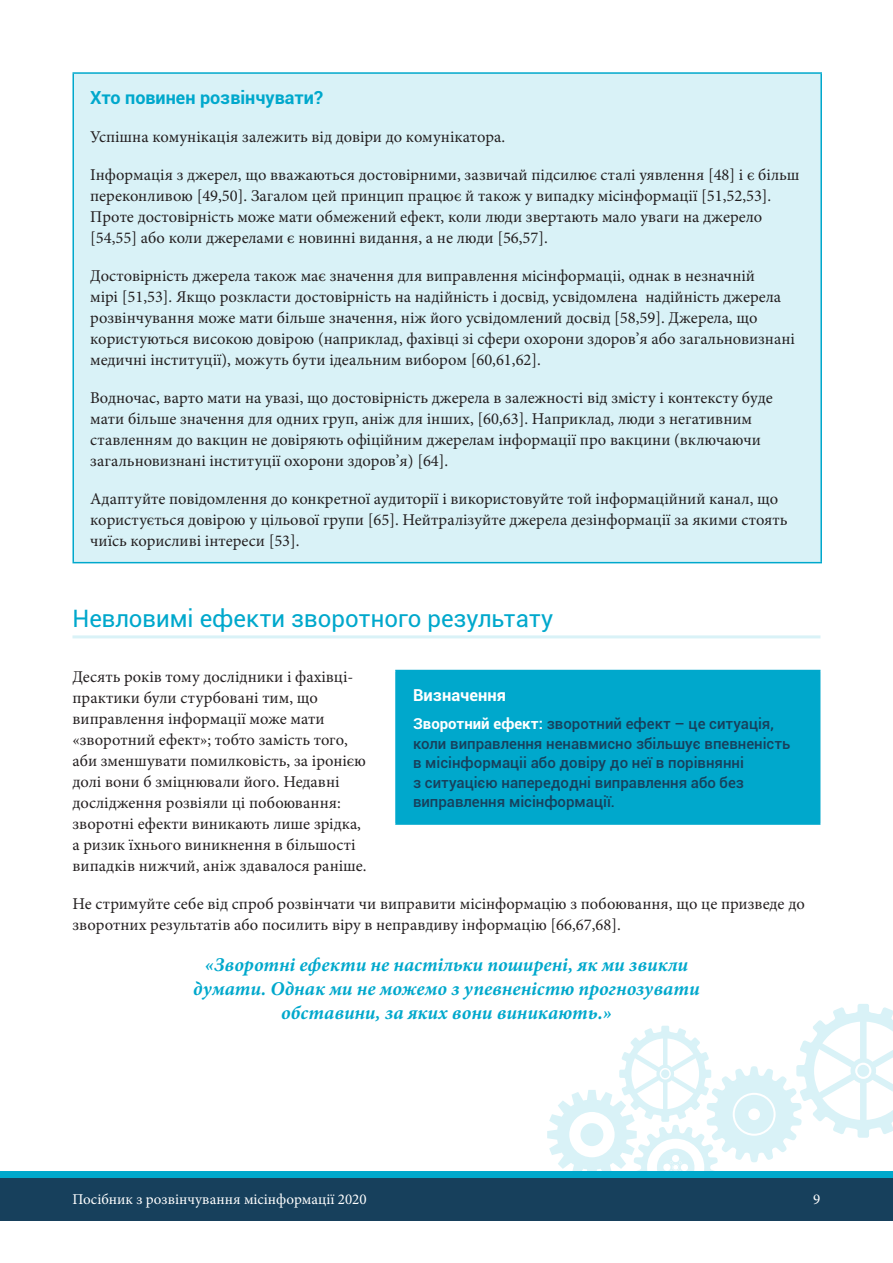
<style>
.page{position:relative;width:893px;height:1263px;background:#fff}
.page>*{position:absolute;margin:0;border:0;box-sizing:border-box;transform-origin:0 0}
.Heading_-_BrightBlue{font:24px "Roboto";color:#00a8cc}
.Quote_Blue{font:italic 700 19.5px/24px "Minion Pro";color:#00a8cc;text-align:center}
.SubHeading_BrightBlu{font:700 18px "Roboto";color:#00a8cc}
.Main_Paragraph{font:16.5px/21px "Minion Pro";color:#231f20}
.SubHeading_White{font:700 16.5px "Roboto";color:#fff}
.Main_Paragraph_DarkB{font:500 15px/19.5px "Roboto";color:#17405c}
.t1{font:15px "Minion Pro";color:#fff}
.s1{font-weight:700;color:#fff}
</style>
<div class="page">
<svg style="left:547px;top:1004px;width:346px;height:167px"></svg>
<div style="left:0;top:1178px;width:893px;height:42px;background:#17405c"></div>
<div style="left:0;top:1171px;width:893px;height:7px;background:#00a8cc"></div>
<hr style="left:72px;top:635px;width:748px;height:3px;background:#d9f2f7">
<div style="left:73px;top:73px;width:748px;height:490px;background:#d9f2f7"></div>
<hr style="left:72px;top:72px;width:750px;height:2px;background:#00a8cc">
<hr style="left:72px;top:74px;width:2px;height:488px;background:#00a8cc">
<hr style="left:820px;top:74px;width:2px;height:488px;background:#00a8cc">
<hr style="left:72px;top:562px;width:750px;height:1px;background:#00a8cc">
<div style="left:396px;top:670px;width:424px;height:154px;background:#00a8cc"></div>
<hr style="left:395px;top:670px;width:425px;height:1px;background:#00a8cc">
<hr style="left:395px;top:671px;width:2px;height:152px;background:#00a8cc">
<hr style="left:395px;top:823px;width:425px;height:2px;background:#00a8cc">
<p class="SubHeading_BrightBlu" style="left:90px;top:84px;width:234px">Хто повинен розвінчувати?</p>
<p class="Main_Paragraph" style="left:90px;top:126px;width:416px">Успішна комунікація залежить від довіри до комунікатора.</p>
<p class="Main_Paragraph" style="left:90px;top:164px;width:711px">Інформація з джерел, що вважаються достовірними, зазвичай підсилює сталі уявлення [48] і є більш переконливою [49,50]. Загалом цей принцип працює й також у випадку місінформації [51,52,53].<br>Проте достовірність може мати обмежений ефект, коли люди звертають мало уваги на джерело [54,55] або коли джерелами є новинні видання, а не люди [56,57].</p>
<p class="Main_Paragraph" style="left:90px;top:265px;width:706px">Достовірність джерела також має значення для виправлення місінформаціі, однак в незначній<br>мірі [51,53]. Якщо розкласти достовірність на надійність і досвід, усвідомлена надійність джерела розвінчування може мати більше значення, ніж його усвідомлений досвід [58,59]. Джерела, що користуються високою довірою (наприклад, фахівці зі сфери охорони здоров’я або загальновизнані медичні інституції), можуть бути ідеальним вибором [60,61,62].</p>
<p class="Main_Paragraph" style="left:90px;top:387px;width:684px">Водночас, варто мати на увазі, що достовірність джерела в залежності від змісту і контексту буде мати більше значення для одних груп, аніж для інших, [60,63]. Наприклад, люди з негативним ставленням до вакцин не довіряють офіційним джерелам інформації про вакцини (включаючи загальновизнані інституції охорони здоров’я) [64].</p>
<p class="Main_Paragraph" style="left:90px;top:488px;width:699px">Адаптуйте повідомлення до конкретної аудиторії і використовуйте той інформаційний канал, що користується довірою у цільової групи [65]. Нейтралізуйте джерела дезінформації за якими стоять чиїсь корисливі інтереси [53].</p>
<p class="Heading_-_BrightBlue" style="left:72px;top:602px;width:482px">Невловимі ефекти зворотного результату</p>
<p class="Main_Paragraph" style="left:72px;top:666px;width:296px">Десять років тому дослідники і фахівці&shy;практики були стурбовані тим, що виправлення інформації може мати «зворотний ефект»; тобто замість того, аби зменшувати помилковість, за іронією долі вони б зміцнювали його. Недавні дослідження розвіяли ці побоювання: зворотні ефекти виникають лише зрідка, а ризик їхнього виникнення в більшості випадків нижчий, аніж здавалося раніше.</p>
<p class="Main_Paragraph" style="left:72px;top:893px;width:734px">Не стримуйте себе від спроб розвінчати чи виправити місінформацію з побоювання, що це призведе до зворотних результатів або посилить віру в неправдиву інформацію [66,67,68].</p>
<p class="Quote_Blue" style="left:193px;top:952px;width:508px">«Зворотні ефекти не настільки поширені, як ми звикли думати. Однак ми не можемо з упевненістю прогнозувати обставини, за яких вони виникають.»</p>
<p class="SubHeading_White" style="left:413px;top:683px;width:94px">Визначення</p>
<p class="Main_Paragraph_DarkB" style="left:413px;top:713px;width:379px"><span class="s1">Зворотний ефект:</span> зворотний ефект – це ситуація, коли виправлення ненавмисно збільшує впевненість в місінформаціі або довіру до неї в порівнянні<br>з ситуацією напередодні виправлення або без виправлення місінформації.</p>
<p class="t1" style="left:72px;top:1189px;width:296px">Посібник з розвінчування місінформації 2020</p>
<p class="t1" style="left:813px;top:1189px;width:9px">9</p>
</div>
